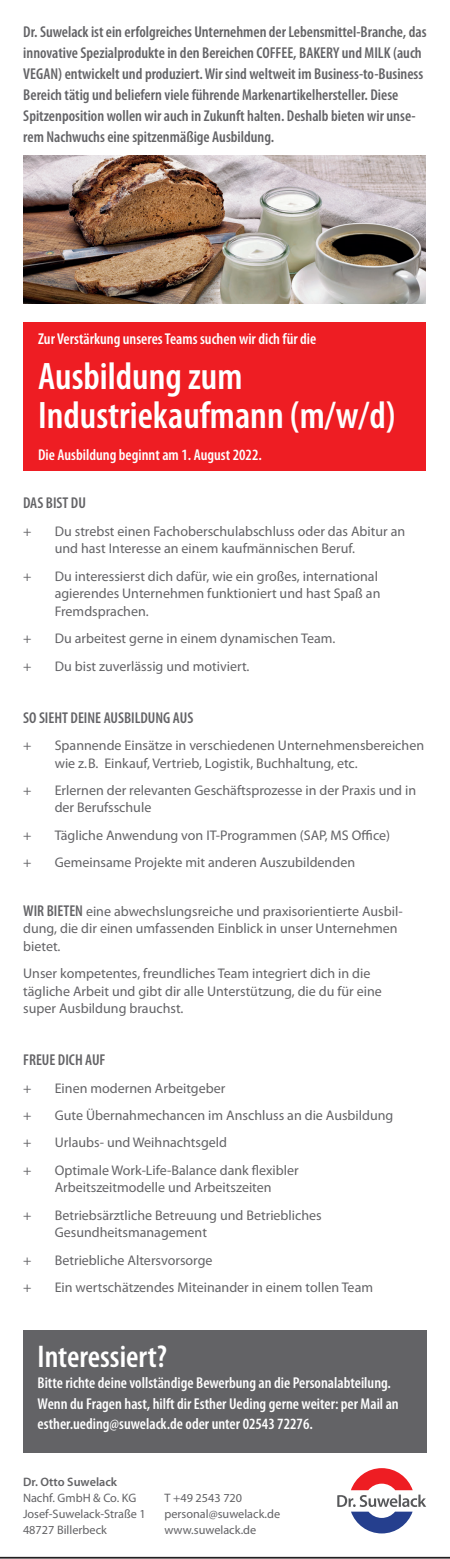
<style>
.page{position:relative;width:450px;height:1559px;background:#fff}
.page>*{position:absolute;margin:0;border:0;box-sizing:border-box;transform-origin:0 0}
.t1{font:600 condensed 38.5px/38.5px "Myriad Pro";color:#fff}
.t2{font:600 condensed 31.5px "Myriad Pro";color:#fff}
.t3{font:600 condensed 15.75px/21px "Myriad Pro";color:#636366}
.t4{font:600 condensed 15.75px/21px "Myriad Pro";color:#fff}
.t5{font:14px/17.5px "Myriad Pro";color:#636366}
.t6{font:12.25px/15.8px "Myriad Pro";color:#636366}
.t7{font:600 12.25px "Myriad Pro";color:#636366}
.s1{font-weight:600;font-stretch:condensed;font-size:15.75px}
</style>
<div class="page">
<img style="left:23px;top:155px;width:402px;height:149px">
<div style="left:23px;top:322px;width:402px;height:149px;background:#ee1d23"></div>
<div style="left:23px;top:1330px;width:403px;height:123px;background:#636366"></div>
<svg style="left:337px;top:1468px;width:89px;height:65px"></svg>
<hr style="left:0;top:1557px;width:450px;height:2px;background:#231f20">
<p class="t3" style="left:23px;top:21px;width:404px">Dr. Suwelack ist ein erfolgreiches Unternehmen der Lebensmittel-Branche, das innovative Spezialprodukte in den Bereichen COFFEE, BAKERY und MILK (auch VEGAN) entwickelt und produziert. Wir sind weltweit im Business-to-Business Bereich tätig und beliefern viele führende Markenartikelhersteller. Diese Spitzenposition wollen wir auch in Zukunft halten. Deshalb bieten wir unse&shy;rem Nachwuchs eine spitzenmäßige Ausbildung.</p>
<p class="t4" style="left:38px;top:329px;width:280px">Zur Verstärkung unseres Teams suchen wir dich für die</p>
<h1 class="t1" style="left:38px;top:358px;width:359px">Ausbildung zum<br>Industriekaufmann (m/w/d)</h1>
<p class="t4" style="left:38px;top:444px;width:225px">Die Ausbildung beginnt am 1. August 2022.</p>
<p class="t3" style="left:23px;top:493px;width:64px">DAS BIST DU</p>
<p class="t5" style="left:23px;top:522px;width:10px">+</p>
<p class="t5" style="left:55px;top:522px;width:352px">Du strebst einen Fachoberschulabschluss oder das Abitur an und hast Interesse an einem kaufmännischen Beruf.</p>
<p class="t5" style="left:23px;top:567px;width:10px">+</p>
<p class="t5" style="left:55px;top:567px;width:327px">Du interessierst dich dafür, wie ein großes, international agierendes Unternehmen funktioniert und hast Spaß an<br>Fremdsprachen.</p>
<p class="t5" style="left:23px;top:630px;width:10px">+</p>
<p class="t5" style="left:55px;top:630px;width:282px">Du arbeitest gerne in einem dynamischen Team.</p>
<p class="t5" style="left:23px;top:657px;width:10px">+</p>
<p class="t5" style="left:55px;top:657px;width:196px">Du bist zuverlässig und motiviert.</p>
<p class="t3" style="left:23px;top:707px;width:171px">SO SIEHT DEINE AUSBILDUNG AUS</p>
<p class="t5" style="left:23px;top:736px;width:10px">+</p>
<p class="t5" style="left:55px;top:736px;width:371px">Spannende Einsätze in verschiedenen Unternehmensbereichen wie z. B. Einkauf, Vertrieb, Logistik, Buchhaltung, etc.</p>
<p class="t5" style="left:23px;top:781px;width:10px">+</p>
<p class="t5" style="left:55px;top:781px;width:363px">Erlernen der relevanten Geschäftsprozesse in der Praxis und in der Berufsschule</p>
<p class="t5" style="left:23px;top:826px;width:10px">+</p>
<p class="t5" style="left:55px;top:826px;width:337px">Tägliche Anwendung von IT-Programmen (SAP, MS Office)</p>
<p class="t5" style="left:23px;top:854px;width:10px">+</p>
<p class="t5" style="left:55px;top:854px;width:302px">Gemeinsame Projekte mit anderen Auszubildenden</p>
<p class="t5" style="left:23px;top:902px;width:381px"><span class="s1">WIR BIETEN</span> eine abwechslungsreiche und praxisorientierte Ausbil&shy;dung, die dir einen umfassenden Einblick in unser Unternehmen bietet.</p>
<p class="t5" style="left:23px;top:964px;width:360px">Unser kompetentes, freundliches Team integriert dich in die tägliche Arbeit und gibt dir alle Unterstützung, die du für eine super Ausbildung brauchst.</p>
<p class="t3" style="left:23px;top:1050px;width:84px">FREUE DICH AUF</p>
<p class="t5" style="left:23px;top:1079px;width:10px">+</p>
<p class="t5" style="left:55px;top:1079px;width:172px">Einen modernen Arbeitgeber</p>
<p class="t5" style="left:23px;top:1106px;width:10px">+</p>
<p class="t5" style="left:55px;top:1106px;width:340px">Gute Übernahmechancen im Anschluss an die Ausbildung</p>
<p class="t5" style="left:23px;top:1134px;width:10px">+</p>
<p class="t5" style="left:55px;top:1134px;width:174px">Urlaubs- und Weihnachtsgeld</p>
<p class="t5" style="left:23px;top:1161px;width:10px">+</p>
<p class="t5" style="left:55px;top:1161px;width:245px">Optimale Work-Life-Balance dank flexibler<br>Arbeitszeitmodelle und Arbeitszeiten</p>
<p class="t5" style="left:23px;top:1206px;width:10px">+</p>
<p class="t5" style="left:55px;top:1206px;width:268px">Betriebsärztliche Betreuung und Betriebliches<br>Gesundheitsmanagement</p>
<p class="t5" style="left:23px;top:1251px;width:10px">+</p>
<p class="t5" style="left:55px;top:1251px;width:159px">Betriebliche Altersvorsorge</p>
<p class="t5" style="left:23px;top:1278px;width:10px">+</p>
<p class="t5" style="left:55px;top:1278px;width:320px">Ein wertschätzendes Miteinander in einem tollen Team</p>
<h2 class="t2" style="left:38px;top:1339px;width:131px">Interessiert?</h2>
<p class="t4" style="left:38px;top:1372px;width:362px">Bitte richte deine vollständige Bewerbung an die Personalabteilung.<br>Wenn du Fragen hast, hilft dir Esther Ueding gerne weiter: per Mail an esther.ueding@suwelack.de oder unter 02543 72276.</p>
<p class="t7" style="left:23px;top:1474px;width:96px">Dr. Otto Suwelack</p>
<p class="t6" style="left:23px;top:1490px;width:124px">Nachf. GmbH &amp; Co. KG<br>Josef-Suwelack-Straße 1<br>48727 Billerbeck</p>
<p class="t6" style="left:164px;top:1490px;width:117px">T +49 2543 720 personal@suwelack.de www.suwelack.de</p>
</div>
